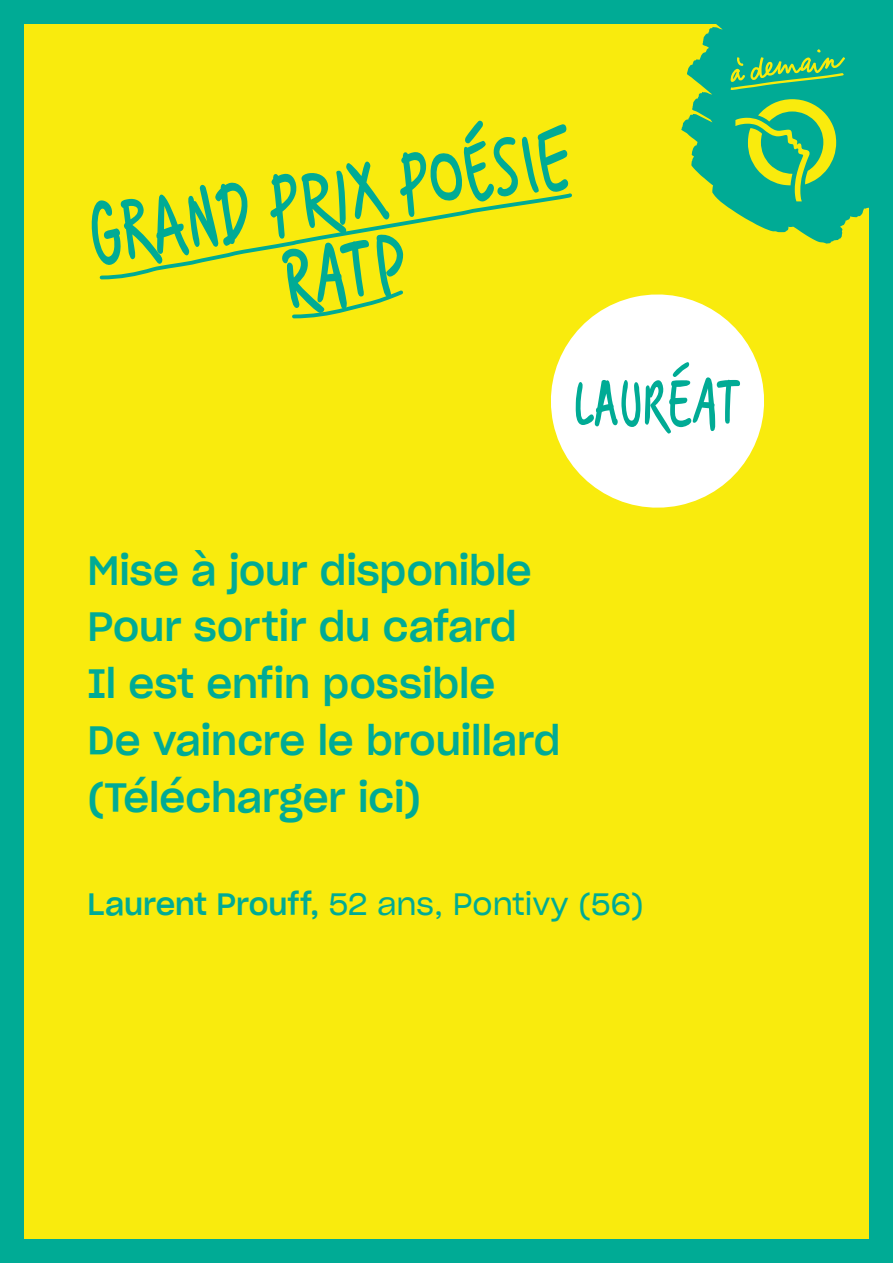
<style>
.page{position:relative;width:893px;height:1263px;background:#00ab95}
.page>*{position:absolute;margin:0;border:0;box-sizing:border-box;transform-origin:0 0}
.t1{font:91.35px/77.4px "Ademain";color:#00ab95;text-align:center}
.t2{font:72.15px "Ademain";color:#00ab95}
.t3{font:39.9px/56.7px "Sharp Grotesk Medium 20";color:#00ab95}
.t4{font:30.15px "Sharp Grotesk Book 20";letter-spacing:-.005em;color:#00ab95}
.s1{font-family:"Sharp Grotesk Medium 20"}
</style>
<div class="page">
<div style="left:24px;top:24px;width:845px;height:1215px;background:#f9eb0d"></div>
<svg style="left:681px;top:24px;width:188px;height:220px;fill:#00ab95"></svg>
<svg style="left:729px;top:49px;width:116px;height:152px"></svg>
<svg style="left:292px;top:290px;width:111px;height:29px"></svg>
<svg style="left:99px;top:193px;width:473px;height:87px"></svg>
<svg style="left:551px;top:294px;width:213px;height:214px;fill:#fff"></svg>
<h1 class="t1" style="left:83px;top:196px;width:488px;rotate:-9deg">GRAND PRIX POÉSIE<br>RATP</h1>
<h2 class="t2" style="left:573px;top:353px;width:170px">LAURÉAT</h2>
<p class="t3" style="left:87px;top:539px;width:475px">Mise à jour disponible<br>Pour sortir du cafard<br>Il est enfin possible<br>De vaincre le brouillard (Télécharger ici)</p>
<p class="t4" style="left:87px;top:880px;width:558px"><span class="s1">Laurent Prouff,</span> 52 ans, Pontivy (56)</p>
</div>
